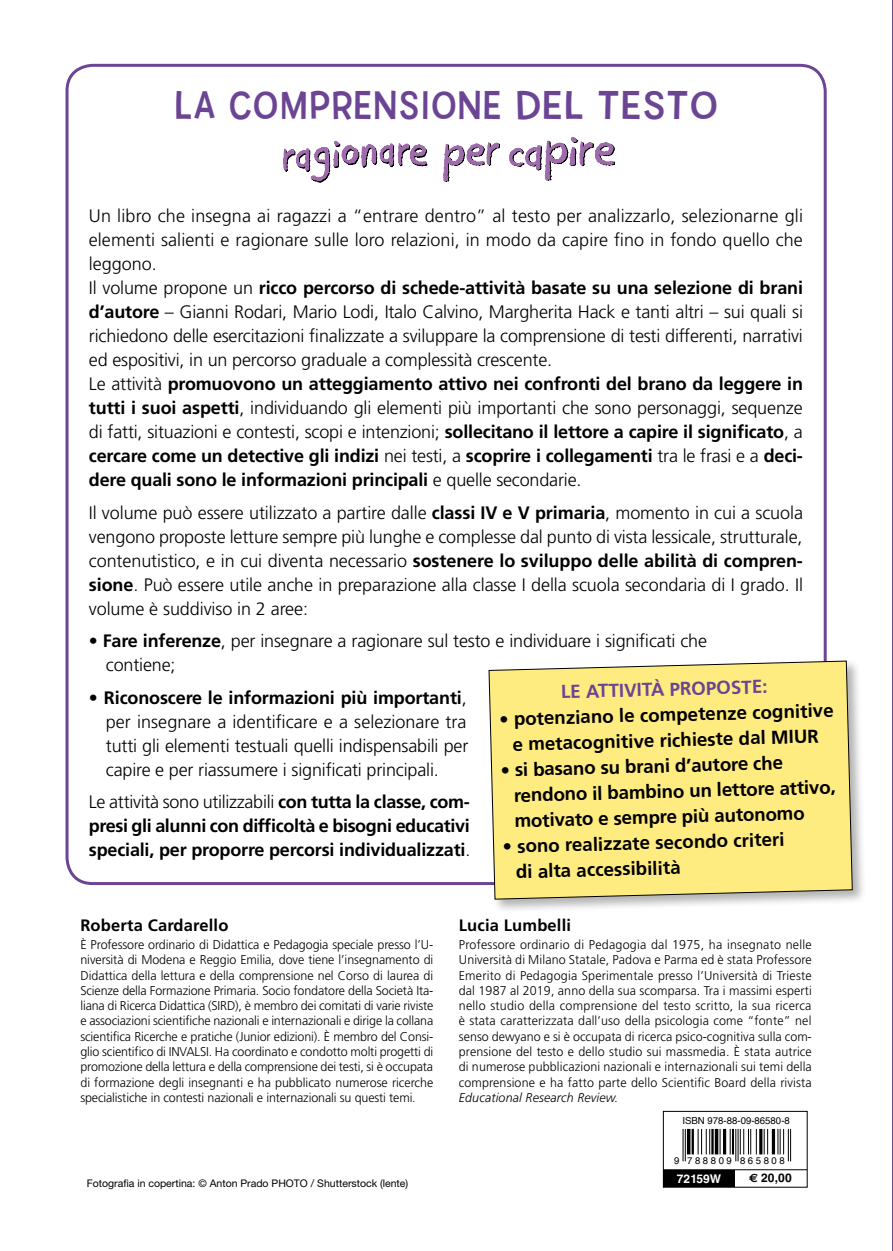
<style>
.page{position:relative;width:893px;height:1251px;background:#fff}
.page>*{position:absolute;margin:0;border:0;box-sizing:border-box;transform-origin:0 0}
.t1{font:42px "Billy";letter-spacing:.05em;color:#6c4494;scale:.96 1}
.t2{font:700 18.75px/25.5px "Frutiger LT Std";color:#000}
.t3{font:700 18.75px "Frutiger LT Std";color:#6c4494}
.t4{font:300 18px/24px "Frutiger LT Std";letter-spacing:-.01em;color:#000}
.t5{font:700 18px/24px "Frutiger LT Std";letter-spacing:-.01em;color:#000;text-align:justify}
.t6{font:700 16.5px "Frutiger LT Std";letter-spacing:.01em;color:#000}
.t7{font:300 12.75px/15.3px "Frutiger LT Std";color:#000;text-align:justify}
.t8{font:700 12px "Helvetica LT Std";color:#fff}
.t9{font:700 12px "Helvetica LT Std";color:#000}
.t10{font:10.5px "Helvetica Neue LT Std";color:#000}
.t11{font:9.6px "Helvetica";color:#000}
.t12{font:9.6px "Helvetica";letter-spacing:.265em;color:#000}
.s1{font-weight:700}
.s2{font-weight:300}
.s3{font-style:italic}
.s4{font-family:"Euro Sans Std"}
</style>
<div class="page">
<svg style="left:283px;top:141px;width:144px;height:42px"></svg>
<svg style="left:509px;top:137px;width:106px;height:44px"></svg>
<svg style="left:443px;top:142px;width:57px;height:40px"></svg>
<hr style="left:682px;top:1128px;width:1px;height:32px;background:#000">
<hr style="left:685px;top:1128px;width:1px;height:32px;background:#000">
<hr style="left:687px;top:1128px;width:3px;height:26px;background:#000">
<hr style="left:692px;top:1128px;width:2px;height:26px;background:#000">
<svg style="left:698px;top:1128px;width:12px;height:26px"></svg>
<hr style="left:711px;top:1128px;width:3px;height:26px;background:#000">
<hr style="left:715px;top:1128px;width:3px;height:26px;background:#000">
<svg style="left:720px;top:1128px;width:1px;height:26px"></svg>
<hr style="left:723px;top:1128px;width:3px;height:26px;background:#000">
<svg style="left:730px;top:1128px;width:1px;height:26px"></svg>
<hr style="left:732px;top:1128px;width:2px;height:26px;background:#000">
<hr style="left:735px;top:1128px;width:1px;height:32px;background:#000">
<hr style="left:738px;top:1128px;width:1px;height:32px;background:#000">
<svg style="left:740px;top:1128px;width:17px;height:26px"></svg>
<hr style="left:759px;top:1128px;width:3px;height:26px;background:#000">
<svg style="left:764px;top:1128px;width:4px;height:26px"></svg>
<hr style="left:772px;top:1128px;width:3px;height:26px;background:#000">
<svg style="left:777px;top:1128px;width:7px;height:26px"></svg>
<hr style="left:788px;top:1128px;width:1px;height:32px;background:#000">
<hr style="left:790px;top:1128px;width:1px;height:32px;background:#000">
<div style="left:663px;top:1110px;width:144px;height:77px;border:1px solid #000"></div>
<div style="left:664px;top:1169px;width:71px;height:17px;background:#000"></div>
<hr style="left:663px;top:1169px;width:144px;height:1px;background:#000">
<div style="left:487px;top:659px;width:380px;height:254px;background:#000;opacity:.3"></div>
<svg style="left:488px;top:660px;width:365px;height:239px;background:#f9e883"></svg>
<hr style="left:892px;top:0;width:1px;height:1250px;background:#6c4494">
<p class="t1" style="left:175px;top:82px;width:566px">LA COMPRENSIONE DEL TESTO</p>
<p class="t4" style="left:89px;top:204px;width:716px">Un libro che insegna ai ragazzi a “entrare dentro” al testo per analizzarlo, selezionarne gli elementi salienti e ragionare sulle loro relazioni, in modo da capire fino in fondo quello che leggono.<br>Il volume propone un <span class="s1">ricco percorso di schede-attività basate su una selezione di brani d’autore</span> – Gianni Rodari, Mario Lodi, Italo Calvino, Margherita Hack e tanti altri – sui quali si richiedono delle esercitazioni finalizzate a sviluppare la comprensione di testi differenti, narrativi ed espositivi, in un percorso graduale a complessità crescente.<br>Le attività <span class="s1">promuovono un atteggiamento attivo nei confronti del brano da leggere in tutti i suoi aspetti</span>, individuando gli elementi più importanti che sono personaggi, sequenze di fatti, situazioni e contesti, scopi e intenzioni; <span class="s1">sollecitano il lettore a capire il significato</span>, a <span class="s1">cercare come un detective gli indizi</span> nei testi, a <span class="s1">scoprire i collegamenti</span> tra le frasi e a <span class="s1">deci&shy;dere quali sono le informazioni principali</span> e quelle secondarie.</p>
<p class="t4" style="left:89px;top:500px;width:716px;text-align:justify">Il volume può essere utilizzato a partire dalle <span class="s1">classi IV e V primaria</span>, momento in cui a scuola vengono proposte letture sempre più lunghe e complesse dal punto di vista lessicale, strutturale, contenutistico, e in cui diventa necessario <span class="s1">sostenere lo sviluppo delle abilità di compren&shy;sione</span>. Può essere utile anche in preparazione alla classe I della scuola secondaria di I grado. Il volume è suddiviso in 2 aree:</p>
<p class="t4" style="left:106px;top:629px;width:603px;text-indent:-17px">• <span class="s1">Fare inferenze</span>, per insegnare a ragionare sul testo e individuare i significati che contiene;</p>
<p class="t4" style="left:106px;top:685px;width:364px;text-align:justify;text-indent:-17px">• <span class="s1">Riconoscere le informazioni più importanti</span>, per insegnare a identificare e a selezionare tra tutti gli elementi testuali quelli indispensabili per capire e per riassumere i significati principali.</p>
<p class="t5" style="left:89px;top:790px;width:383px"><span class="s2">Le attività sono utilizzabili</span> con tutta la classe, com&shy;presi gli alunni con difficoltà e bisogni educativi speciali, per proporre percorsi individualizzati<span class="s2">.</span></p>
<p class="t3" style="left:561px;top:680px;width:208px;rotate:-1deg">LE ATTIVITÀ PROPOSTE:</p>
<p class="t2" style="left:499px;top:704px;width:336px;text-align:center;rotate:-1deg">• potenziano le competenze cognitive e metacognitive richieste dal MIUR</p>
<p class="t2" style="left:513px;top:755px;width:323px;text-indent:-13px;rotate:-1deg">• si basano su brani d’autore che rendono il bambino un lettore attivo, motivato e sempre più autonomo</p>
<p class="t2" style="left:515px;top:832px;width:271px;text-indent:-13px;rotate:-1deg">• sono realizzate secondo criteri di alta accessibilità</p>
<p class="t6" style="left:80px;top:915px;width:150px">Roberta Cardarello</p>
<p class="t7" style="left:80px;top:936px;width:354px">È Professore ordinario di Didattica e Pedagogia speciale presso l’U&shy;niversità di Modena e Reggio Emilia, dove tiene l’insegnamento di Didattica della lettura e della comprensione nel Corso di laurea di Scienze della Formazione Primaria. Socio fondatore della Società Ita&shy;liana di Ricerca Didattica (SIRD), è membro dei comitati di varie riviste e associazioni scientifiche nazionali e internazionali e dirige la collana scientifica Ricerche e pratiche (Junior edizioni). È membro del Consi&shy;glio scientifico di INVALSI. Ha coordinato e condotto molti progetti di promozione della lettura e della comprensione dei testi, si è occupata di formazione degli insegnanti e ha pubblicato numerose ricerche specialistiche in contesti nazionali e internazionali su questi temi.</p>
<p class="t10" style="left:87px;top:1176px;width:323px">Fotografia in copertina: © Anton Prado PHOTO / Shutterstock (lente)</p>
<p class="t6" style="left:459px;top:915px;width:114px">Lucia Lumbelli</p>
<p class="t7" style="left:459px;top:936px;width:354px">Professore ordinario di Pedagogia dal 1975, ha insegnato nelle Università di Milano Statale, Padova e Parma ed è stata Professore Emerito di Pedagogia Sperimentale presso l’Università di Trieste dal 1987 al 2019, anno della sua scomparsa. Tra i massimi esperti nello studio della comprensione del testo scritto, la sua ricerca è stata caratterizzata dall’uso della psicologia come “fonte” nel senso dewyano e si è occupata di ricerca psico-cognitiva sulla com&shy;prensione del testo e dello studio sui massmedia. È stata autrice di numerose pubblicazioni nazionali e internazionali sui temi della comprensione e ha fatto parte dello Scientific Board della rivista <span class="s3">Educational Research Review.</span></p>
<p class="t11" style="left:682px;top:1114px;width:109px">ISBN 978-88-09-86580-8</p>
<p class="t12" style="left:674px;top:1154px;width:112px">9 788809 865808</p>
<p class="t8" style="left:677px;top:1171px;width:46px">72159W</p>
<p class="t9" style="left:749px;top:1170px;width:44px"><span class="s4">€</span> 20,00</p>
</div>
